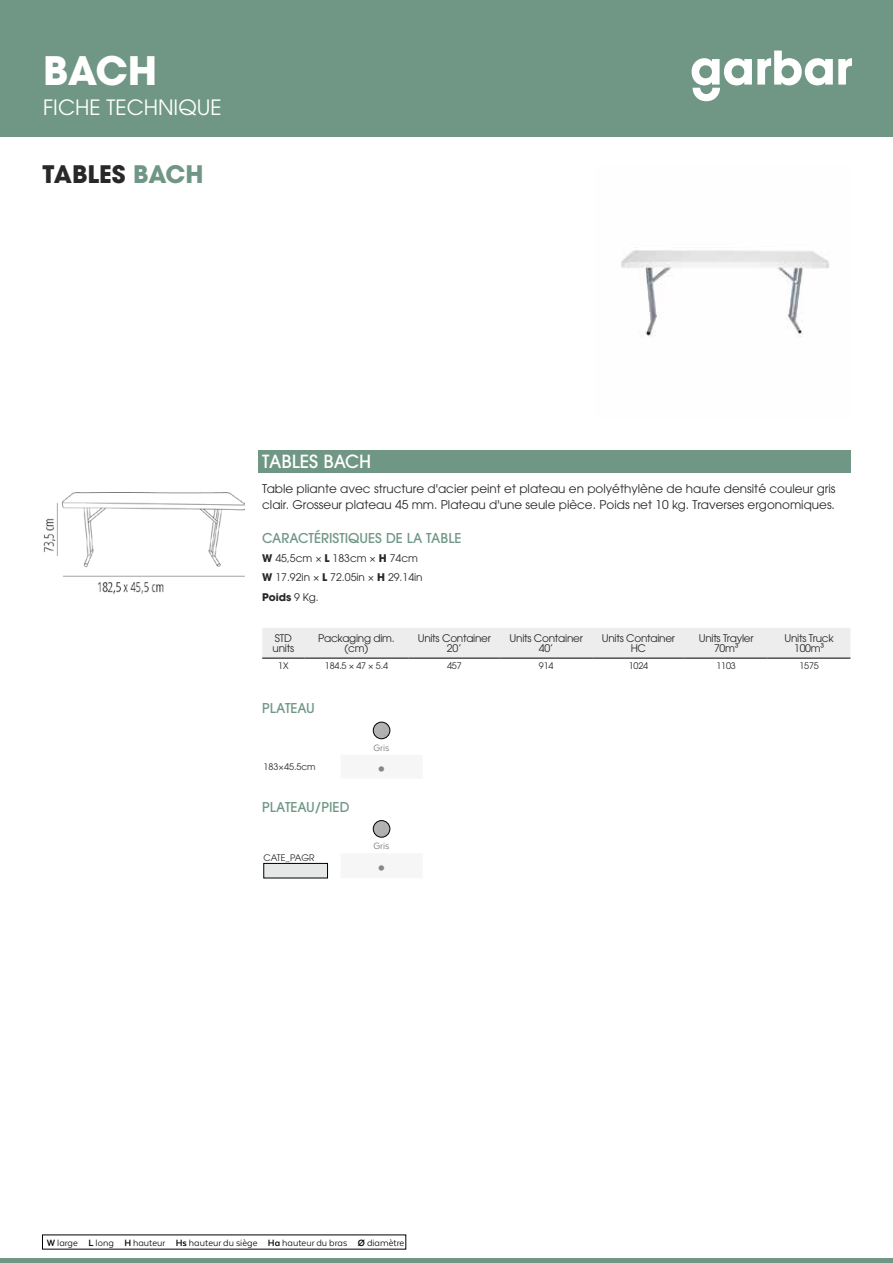
<style>
.page{position:relative;width:893px;height:1263px;background:#fff}
.page>*{position:absolute;margin:0;border:0;box-sizing:border-box;transform-origin:0 0}
.t1{font:700 39px "ITC Avant Garde Pro";color:#fff}
.t2{font:700 31.5px "Texta Alt";color:#878787}
.t3{font:700 24px "ITC Avant Garde Pro";color:#282827}
.t4{font:21px "ITC Avant Garde Pro";color:#fff}
.t5{font:500 18px "ITC Avant Garde Pro";color:#fff}
.t6{font:500 13.5px "ITC Avant Garde Pro";color:#709786}
.t7{font:12px/16.5px "ITC Avant Garde Pro";color:#282827}
.t8{font:10.5px/10.5px "ITC Avant Garde Pro";letter-spacing:-.025em;color:#282827;text-align:center}
.t9{font:10.5px "Texta Alt";color:#000}
.t10{font:10.5px/19.2px "ITC Avant Garde Pro";color:#282827}
.t11{font:10.5px "Texta Alt";color:#706f6f}
.t12{font:9px "ITC Avant Garde Pro";letter-spacing:-.02em;color:#282827}
.t13{font:9px "ITC Avant Garde Pro";color:#282827}
.s1{color:#709786}
.s2{font-weight:700}
</style>
<div class="page">
<div style="left:0;top:0;width:893px;height:137px;background:#709786"></div>
<svg style="left:692px;top:51px;width:160px;height:50px"></svg>
<hr style="left:0;top:1259px;width:893px;height:4px;background:#709786">
<img style="left:621px;top:247px;width:208px;height:91px">
<div style="left:258px;top:450px;width:592px;height:22px;background:#709786"></div>
<div style="left:262px;top:628px;width:588px;height:30px;background:#ededed"></div>
<hr style="left:262px;top:658px;width:42px;height:1px;background:#000">
<hr style="left:304px;top:658px;width:104px;height:1px;background:#000">
<hr style="left:408px;top:658px;width:92px;height:1px;background:#000">
<hr style="left:500px;top:658px;width:92px;height:1px;background:#000">
<hr style="left:592px;top:658px;width:93px;height:1px;background:#000">
<hr style="left:685px;top:658px;width:83px;height:1px;background:#000">
<hr style="left:768px;top:658px;width:82px;height:1px;background:#000">
<div style="left:339px;top:754px;width:85px;height:26px;background:#f6f6f6"></div>
<hr style="left:338px;top:755px;width:3px;height:23px;background:#fff">
<hr style="left:423px;top:755px;width:3px;height:23px;background:#fff">
<hr style="left:339px;top:778px;width:87px;height:3px;background:#fff">
<hr style="left:338px;top:753px;width:87px;height:2px;background:#fff">
<img style="left:373px;top:722px;width:17px;height:17px;border-radius:8px">
<div style="left:373px;top:722px;width:17px;height:17px;border:1px solid #000;border-radius:50%"></div>
<div style="left:339px;top:852px;width:85px;height:28px;background:#f6f6f6"></div>
<hr style="left:338px;top:853px;width:3px;height:25px;background:#fff">
<hr style="left:423px;top:853px;width:3px;height:25px;background:#fff">
<hr style="left:339px;top:878px;width:87px;height:3px;background:#fff">
<hr style="left:338px;top:852px;width:87px;height:1px;background:#fff">
<img style="left:373px;top:820px;width:17px;height:17px;border-radius:8px">
<div style="left:373px;top:820px;width:17px;height:17px;border:1px solid #000;border-radius:50%"></div>
<div style="left:264px;top:863px;width:64px;height:15px;background:#e6e8e8"></div>
<div style="left:264px;top:863px;width:64px;height:15px;border:1px solid #000"></div>
<img style="left:43px;top:492px;width:201px;height:102px">
<h1 class="t1" style="left:43px;top:45px;width:116px">BACH</h1>
<h3 class="t4" style="left:43px;top:94px;width:180px">FICHE TECHNIQUE</h3>
<h3 class="t3" style="left:43px;top:158px;width:162px">TABLES <span class="s1">BACH</span></h3>
<h3 class="t5" style="left:262px;top:450px;width:111px">TABLES BACH</h3>
<p class="t7" style="left:262px;top:480px;width:575px">Table pliante avec structure d'acier peint et plateau en polyéthylène de haute densité couleur gris clair. Grosseur plateau 45 mm. Plateau d'une seule pièce. Poids net 10 kg. Traverses ergonomiques.</p>
<p class="t6" style="left:262px;top:529px;width:201px">CARACTÉRISTIQUES DE LA TABLE</p>
<p class="t10" style="left:262px;top:548px;width:162px"><span class="s2">W</span> 45,5cm × <span class="s2">L</span> 183cm × <span class="s2">H</span> 74cm<br><span class="s2">W</span> 17.92in × <span class="s2">L</span> 72.05in × <span class="s2">H</span> 29.14in<br><span class="s2">Poids</span> 9 Kg.</p>
<p class="t8" style="left:273px;top:632px;width:23px;text-align:left">STD units</p>
<p class="t8" style="left:318px;top:632px;width:78px">Packaging dim. (cm)</p>
<p class="t8" style="left:418px;top:632px;width:75px">Units Container<br>20’</p>
<p class="t8" style="left:510px;top:632px;width:75px">Units Container<br>40’</p>
<p class="t8" style="left:602px;top:632px;width:75px">Units Container<br>HC</p>
<p class="t8" style="left:699px;top:632px;width:56px">Units Trayler<br>70m³</p>
<p class="t8" style="left:784px;top:632px;width:51px">Units Truck<br>100m³</p>
<p class="t12" style="left:278px;top:660px;width:12px">1X</p>
<p class="t12" style="left:325px;top:660px;width:65px">184.5 × 47 × 5.4</p>
<p class="t12" style="left:447px;top:660px;width:16px">457</p>
<p class="t12" style="left:539px;top:660px;width:16px">914</p>
<p class="t12" style="left:629px;top:660px;width:21px">1024</p>
<p class="t12" style="left:716px;top:660px;width:21px">1103</p>
<p class="t12" style="left:799px;top:660px;width:21px">1575</p>
<p class="t6" style="left:262px;top:700px;width:54px">PLATEAU</p>
<p class="t11" style="left:374px;top:742px;width:17px">Gris</p>
<p class="t12" style="left:264px;top:761px;width:54px">183×45.5cm</p>
<h2 class="t2" style="left:377px;top:750px;width:12px">•</h2>
<p class="t6" style="left:262px;top:798px;width:89px">PLATEAU/PIED</p>
<p class="t11" style="left:374px;top:841px;width:17px">Gris</p>
<p class="t13" style="left:264px;top:852px;width:53px">CATE_PAGR</p>
<h2 class="t2" style="left:377px;top:849px;width:12px">•</h2>
<p class="t9" style="left:47px;top:1237px;width:359px"><span class="s2">W</span> large <span class="s2">L</span> long <span class="s2">H</span> hauteur <span class="s2">Hs</span> hauteur du siège <span class="s2">Ha</span> hauteur du bras <span class="s2">Ø</span> diamètre</p>
</div>
